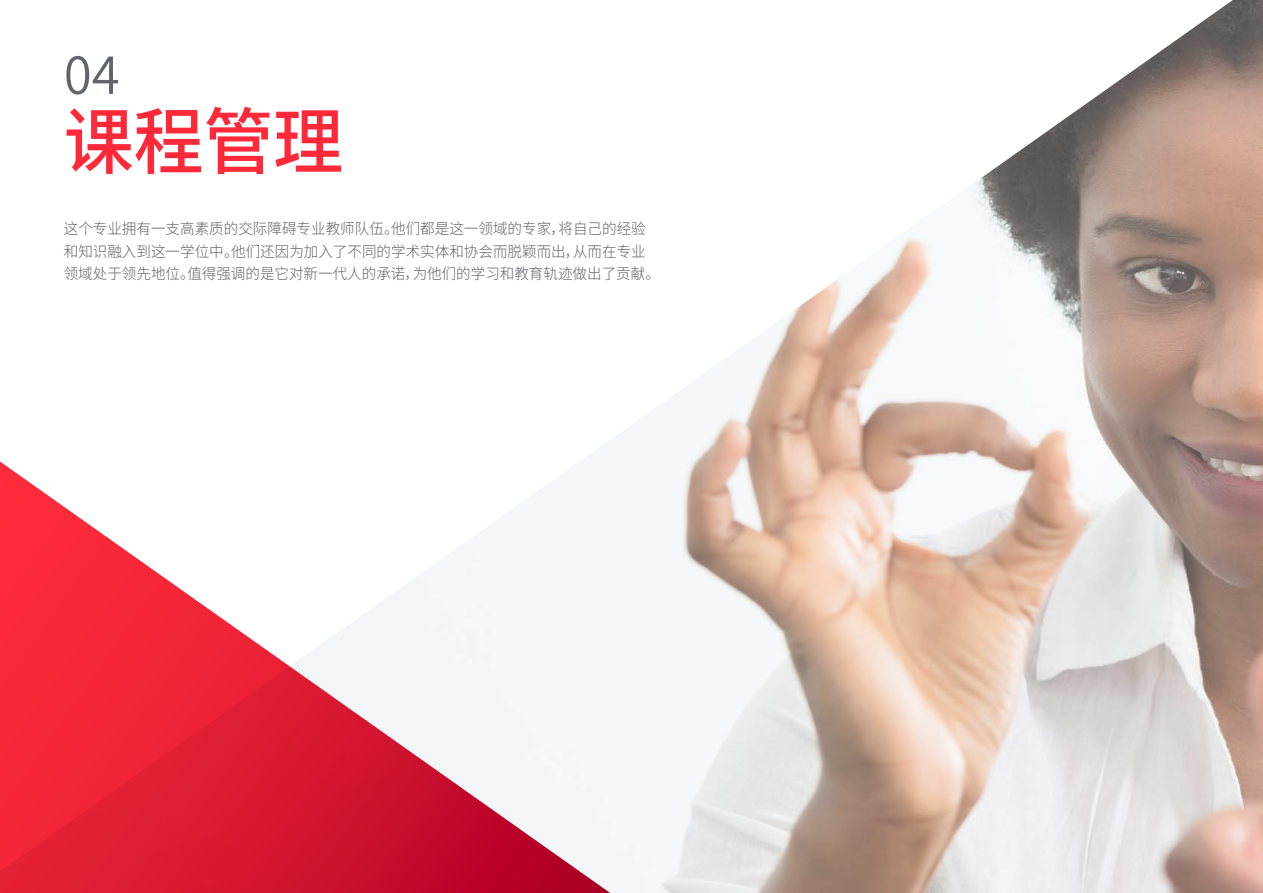
<style>
.page{position:relative;width:1263px;height:893px;background:#fff}
.page>*{position:absolute;margin:0;border:0;box-sizing:border-box;transform-origin:0 0}
.t1{font:500 72px "Source Han Sans CN";color:#ff293a}
.t2{font:52.5px "Source Han Sans CN";color:#61646a}
.t3{font:300 15px/22.5px "Source Han Sans CN";color:#61646a}
</style>
<div class="page">
<img style="left:603px;top:0;width:660px;height:893px">
<svg style="left:0;top:446px;width:640px;height:447px"></svg>
<h2 class="t2" style="left:64px;top:45px;width:57px">04</h2>
<h1 class="t1" style="left:64px;top:101px;width:281px">课程管理</h1>
<p class="t3" style="left:64px;top:218px;width:598px">这个专业拥有一支高素质的交际障碍专业教师队伍。他们都是这一领域的专家，将自己的经验和知识融入到这一学位中。他们还因为加入了不同的学术实体和协会而脱颖而出，从而在专业领域处于领先地位。值得强调的是它对新一代人的承诺，为他们的学习和教育轨迹做出了贡献。</p>
</div>
